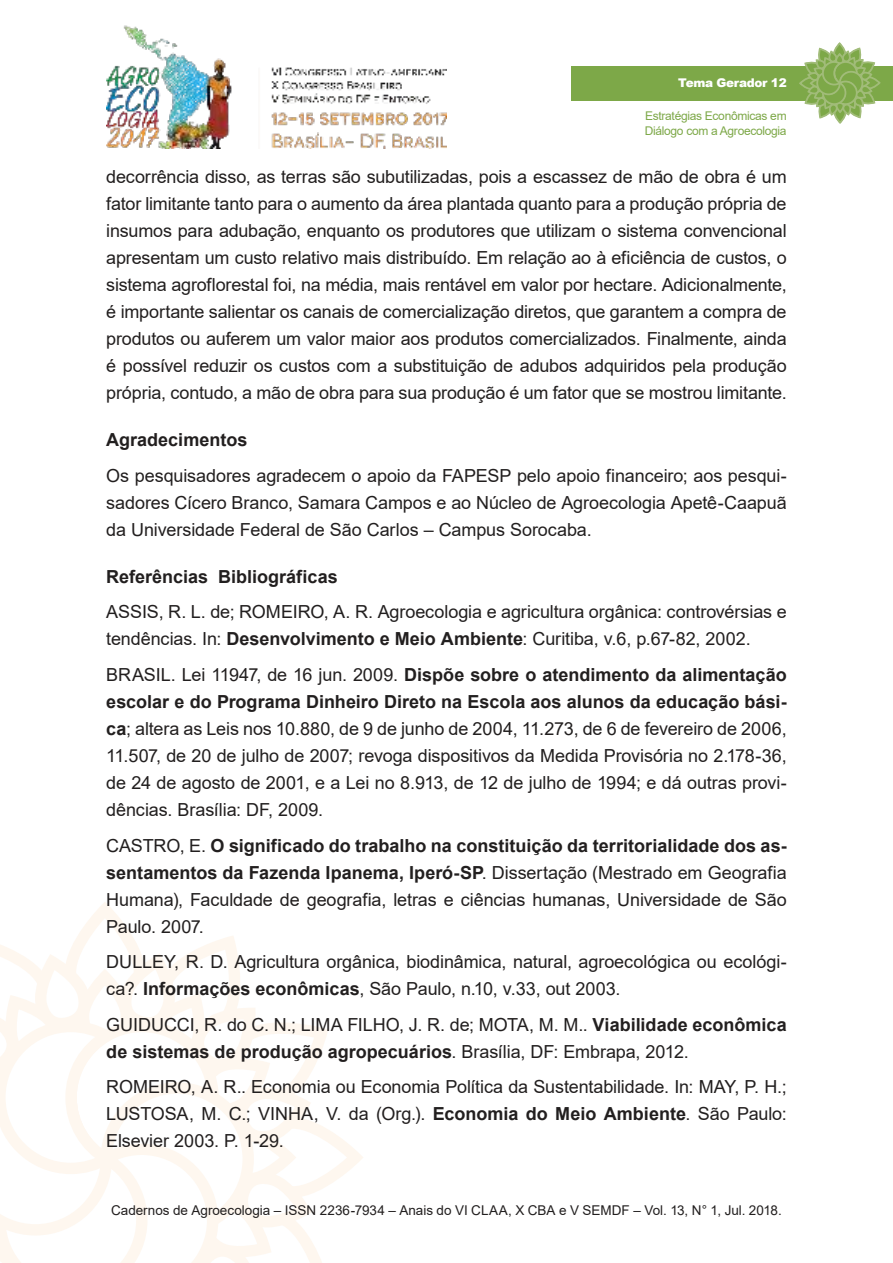
<style>
.page{position:relative;width:893px;height:1263px;background:#fff}
.page>*{position:absolute;margin:0;border:0;box-sizing:border-box;transform-origin:0 0}
.t1{font:18px/27px "Arial";letter-spacing:-.005em;color:#221f1f;text-align:justify}
.t2{font:700 18px "Arial";color:#221f1f}
.t3{font:13.5px "Arial";color:#221f1f}
.t4{font:12px/14.4px "Arial";letter-spacing:-.025em;color:#7da848}
.t5{font:900 12px "Arial";letter-spacing:-.025em;color:#fff}
.s1{font-weight:700}
</style>
<div class="page">
<img style="left:106px;top:25px;width:340px;height:124px">
<svg style="left:0;top:910px;width:363px;height:353px"></svg>
<div style="left:571px;top:66px;width:322px;height:34px;background:#7da848"></div>
<svg style="left:798px;top:43px;width:83px;height:81px"></svg>
<p class="t5" style="left:678px;top:76px;width:110px">Tema Gerador 12</p>
<p class="t4" style="left:645px;top:110px;width:143px">Estratégias Econômicas em<br>Diálogo com a Agroecologia</p>
<p class="t1" style="left:106px;top:165px;width:682px">decorrência disso, as terras são subutilizadas, pois a escassez de mão de obra é um fator limitante tanto para o aumento da área plantada quanto para a produção própria de insumos para adubação, enquanto os produtores que utilizam o sistema convencional apresentam um custo relativo mais distribuído. Em relação ao à eficiência de custos, o sistema agroflorestal foi, na média, mais rentável em valor por hectare. Adicionalmente, é importante salientar os canais de comercialização diretos, que garantem a compra de produtos ou auferem um valor maior aos produtos comercializados. Finalmente, ainda é possível reduzir os custos com a substituição de adubos adquiridos pela produção própria, contudo, a mão de obra para sua produção é um fator que se mostrou limitante.</p>
<p class="t2" style="left:106px;top:433px;width:143px">Agradecimentos</p>
<p class="t1" style="left:106px;top:463px;width:682px">Os pesquisadores agradecem o apoio da FAPESP pelo apoio financeiro; aos pesqui&shy;sadores Cícero Branco, Samara Campos e ao Núcleo de Agroecologia Apetê-Caapuã da Universidade Federal de São Carlos – Campus Sorocaba.</p>
<p class="t2" style="left:106px;top:570px;width:233px">Referências Bibliográficas</p>
<p class="t1" style="left:106px;top:600px;width:682px">ASSIS, R. L. de; ROMEIRO, A. R. Agroecologia e agricultura orgânica: controvérsias e tendências. In: <span class="s1">Desenvolvimento e Meio Ambiente</span>: Curitiba, v.6, p.67-82, 2002.</p>
<p class="t1" style="left:106px;top:662px;width:682px">BRASIL. Lei 11947, de 16 jun. 2009. <span class="s1">Dispõe sobre o atendimento da alimentação escolar e do Programa Dinheiro Direto na Escola aos alunos da educação bási&shy;ca</span>; altera as Leis nos 10.880, de 9 de junho de 2004, 11.273, de 6 de fevereiro de 2006, 11.507, de 20 de julho de 2007; revoga dispositivos da Medida Provisória no 2.178-36, de 24 de agosto de 2001, e a Lei no 8.913, de 12 de julho de 1994; e dá outras provi&shy;dências. Brasília: DF, 2009.</p>
<p class="t1" style="left:106px;top:833px;width:682px">CASTRO, E. <span class="s1">O significado do trabalho na constituição da territorialidade dos as&shy;sentamentos da Fazenda Ipanema, Iperó-SP</span>. Dissertação (Mestrado em Geografia Humana), Faculdade de geografia, letras e ciências humanas, Universidade de São Paulo. 2007.</p>
<p class="t1" style="left:106px;top:949px;width:682px">DULLEY, R. D. Agricultura orgânica, biodinâmica, natural, agroecológica ou ecológi&shy;ca?. <span class="s1">Informações econômicas</span>, São Paulo, n.10, v.33, out 2003.</p>
<p class="t1" style="left:106px;top:1012px;width:682px">GUIDUCCI, R. do C. N.; LIMA FILHO, J. R. de; MOTA, M. M.. <span class="s1">Viabilidade econômica de sistemas de produção agropecuários</span>. Brasília, DF: Embrapa, 2012.</p>
<p class="t1" style="left:106px;top:1074px;width:682px">ROMEIRO, A. R.. Economia ou Economia Política da Sustentabilidade. In: MAY, P. H.; LUSTOSA, M. C.; VINHA, V. da (Org.). <span class="s1">Economia do Meio Ambiente</span>. São Paulo:<br>Elsevier 2003. P. 1-29.</p>
<p class="t3" style="left:111px;top:1204px;width:672px">Cadernos de Agroecologia – ISSN 2236-7934 – Anais do VI CLAA, X CBA e V SEMDF – Vol. 13, N° 1, Jul. 2018.</p>
</div>
